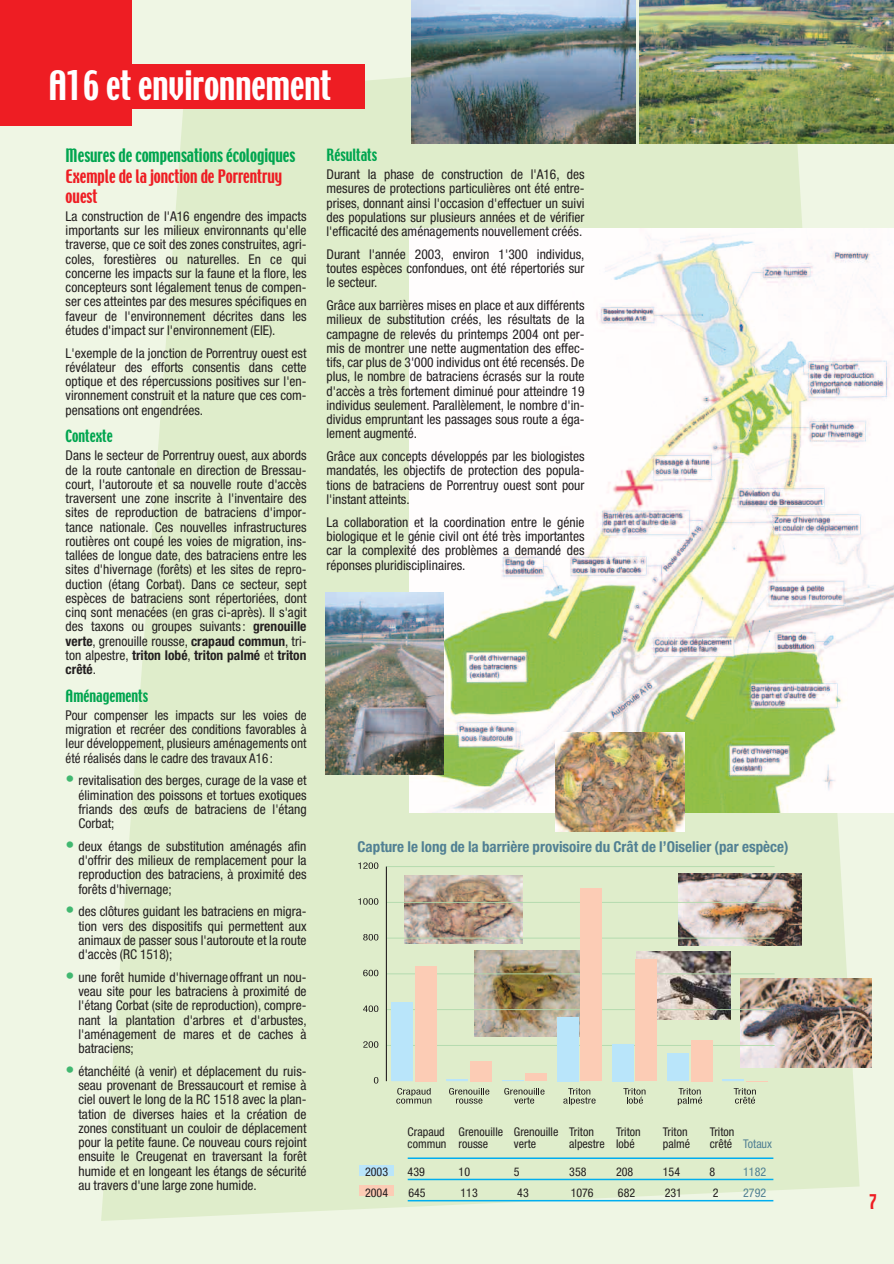
<style>
.page{position:relative;width:894px;height:1264px;background:#fff}
.page>*{position:absolute;margin:0;border:0;box-sizing:border-box;transform-origin:0 0}
.t1{font:36px "Techno";color:#fff;scale:.9 1}
.t2{font:18px "Techno";color:#ee1d23;scale:.9 1}
.t3{font:16.5px/20.2px "Techno";color:#ee1d23;scale:.9 1}
.t4{font:16.5px "Techno";color:#00a54f;scale:.9 1}
.t5{font:700 condensed 15px "Helvetica Neue";color:#518093}
.t6{font:15px "Techno";color:#00a54f;scale:.9 1}
.t7{font:condensed 13.5px/14.2px "Helvetica Neue";color:#231f20;text-align:justify}
.t8{font:condensed 12px "Helvetica Neue";color:#231f20}
.t9{font:condensed 12px "Helvetica Neue";color:#518093}
.s1{font-weight:700}
.s2{font-size:18px;color:#41b870}
.s3{color:#231f20}
</style>
<div class="page">
<img style="left:0;top:0;width:894px;height:1264px">
<h1 class="t1" style="left:48px;top:67px;width:316px">A16 et environnement</h1>
<p class="t4" style="left:66px;top:147px;width:257px">Mesures de compensations écologiques</p>
<p class="t3" style="left:66px;top:167px;width:242px">Exemple de la jonction de Porrentruy ouest</p>
<p class="t7" style="left:66px;top:210px;width:242px">La construction de l'A16 engendre des impacts importants sur les milieux environnants qu'elle traverse, que ce soit des zones construites, agri&shy;coles, forestières ou naturelles. En ce qui concerne les impacts sur la faune et la flore, les concepteurs sont légalement tenus de compen&shy;ser ces atteintes par des mesures spécifiques en faveur de l'environnement décrites dans les études d'impact sur l'environnement (EIE).</p>
<p class="t7" style="left:66px;top:347px;width:242px">L'exemple de la jonction de Porrentruy ouest est révélateur des efforts consentis dans cette optique et des répercussions positives sur l'en&shy;vironnement construit et la nature que ces com&shy;pensations ont engendrées.</p>
<p class="t6" style="left:66px;top:428px;width:54px">Contexte</p>
<p class="t7" style="left:66px;top:449px;width:242px">Dans le secteur de Porrentruy ouest, aux abords de la route cantonale en direction de Bressau&shy;court, l'autoroute et sa nouvelle route d'accès traversent une zone inscrite à l'inventaire des sites de reproduction de batraciens d'impor&shy;tance nationale. Ces nouvelles infrastructures routières ont coupé les voies de migration, ins&shy;tallées de longue date, des batraciens entre les sites d'hivernage (forêts) et les sites de repro&shy;duction (étang Corbat). Dans ce secteur, sept espèces de batraciens sont répertoriées, dont cinq sont menacées (en gras ci-après). Il s'agit des taxons ou groupes suivants : <span class="s1">grenouille verte</span>, grenouille rousse, <span class="s1">crapaud commun</span>, tri&shy;ton alpestre, <span class="s1">triton lobé</span>, <span class="s1">triton palmé</span> et <span class="s1">triton crêté</span>.</p>
<p class="t6" style="left:66px;top:687px;width:93px">Aménagements</p>
<p class="t7" style="left:66px;top:709px;width:242px">Pour compenser les impacts sur les voies de migration et recréer des conditions favorables à leur développement, plusieurs aménagements ont été réalisés dans le cadre des travaux A16:</p>
<p class="t7" style="left:78px;top:774px;width:230px;text-indent:-13px"><span class="s2">•</span> revitalisation des berges, curage de la vase et élimination des poissons et tortues exotiques friands des œufs de batraciens de l'étang Corbat;</p>
<p class="t7" style="left:78px;top:840px;width:230px;text-indent:-13px"><span class="s2">•</span> deux étangs de substitution aménagés afin d'offrir des milieux de remplacement pour la reproduction des batraciens, à proximité des forêts d'hivernage;</p>
<p class="t7" style="left:78px;top:905px;width:230px;text-indent:-13px"><span class="s2">•</span> des clôtures guidant les batraciens en migra&shy;tion vers des dispositifs qui permettent aux animaux de passer sous l'autoroute et la route d'accès (RC 1518);</p>
<p class="t7" style="left:78px;top:971px;width:230px;text-indent:-13px"><span class="s2">•</span> une forêt humide d'hivernage offrant un nou&shy;veau site pour les batraciens à proximité de l'étang Corbat (site de reproduction), compre&shy;nant la plantation d'arbres et d'arbustes, l'aménagement de mares et de caches à batraciens;</p>
<p class="t7" style="left:78px;top:1065px;width:230px;text-indent:-13px"><span class="s2">•</span> étanchéité (à venir) et déplacement du ruis&shy;seau provenant de Bressaucourt et remise à ciel ouvert le long de la RC 1518 avec la plan&shy;tation de diverses haies et la création de zones constituant un couloir de déplacement pour la petite faune. Ce nouveau cours rejoint ensuite le Creugenat en traversant la forêt humide et en longeant les étangs de sécurité au travers d'une large zone humide.</p>
<p class="t6" style="left:326px;top:147px;width:58px">Résultats</p>
<p class="t7" style="left:326px;top:168px;width:259px">Durant la phase de construction de l'A16, des mesures de protections particulières ont été entre&shy;prises, donnant ainsi l'occasion d'effectuer un suivi des populations sur plusieurs années et de vérifier l'efficacité des aménagements nouvellement créés.</p>
<p class="t7" style="left:326px;top:248px;width:259px">Durant l'année 2003, environ 1'300 individus, toutes espèces confondues, ont été répertoriés sur le secteur.</p>
<p class="t7" style="left:326px;top:299px;width:259px">Grâce aux barrières mises en place et aux différents milieux de substitution créés, les résultats de la campagne de relevés du printemps 2004 ont per&shy;mis de montrer une nette augmentation des effec&shy;tifs, car plus de 3'000 individus ont été recensés. De plus, le nombre de batraciens écrasés sur la route d'accès a très fortement diminué pour atteindre 19 individus seulement. Parallèlement, le nombre d'in&shy;dividus empruntant les passages sous route a éga&shy;lement augmenté.</p>
<p class="t7" style="left:326px;top:450px;width:259px">Grâce aux concepts développés par les biologistes mandatés, les objectifs de protection des popula&shy;tions de batraciens de Porrentruy ouest sont pour l'instant atteints.</p>
<p class="t7" style="left:326px;top:516px;width:259px">La collaboration et la coordination entre le génie biologique et le génie civil ont été très importantes car la complexité des problèmes a demandé des réponses pluridisciplinaires.</p>
<p class="t5" style="left:357px;top:841px;width:432px">Capture le long de la barrière provisoire du Crât de l’Oiselier (par espèce)</p>
<p class="t8" style="left:407px;top:1127px;width:188px">Crapaud Grenouille Grenouille Triton</p>
<p class="t8" style="left:616px;top:1127px;width:26px">Triton</p>
<p class="t8" style="left:663px;top:1127px;width:26px">Triton</p>
<p class="t8" style="left:709px;top:1127px;width:26px">Triton</p>
<p class="t8" style="left:407px;top:1139px;width:82px">commun rousse</p>
<p class="t8" style="left:514px;top:1139px;width:24px">verte</p>
<p class="t8" style="left:569px;top:1139px;width:67px">alpestre lobé</p>
<p class="t8" style="left:663px;top:1139px;width:29px">palmé</p>
<p class="t9" style="left:709px;top:1139px;width:64px"><span class="s3">crêté</span> Totaux</p>
<p class="t8" style="left:365px;top:1167px;width:25px">2003</p>
<p class="t8" style="left:407px;top:1167px;width:19px">439</p>
<p class="t8" style="left:458px;top:1167px;width:13px">10</p>
<p class="t8" style="left:514px;top:1167px;width:7px">5</p>
<p class="t8" style="left:569px;top:1167px;width:19px">358</p>
<p class="t8" style="left:616px;top:1167px;width:19px">208</p>
<p class="t8" style="left:663px;top:1167px;width:19px">154</p>
<p class="t8" style="left:709px;top:1167px;width:7px">8</p>
<p class="t9" style="left:743px;top:1167px;width:25px">1182</p>
<p class="t8" style="left:365px;top:1188px;width:25px">2004</p>
<p class="t8" style="left:408px;top:1188px;width:19px">645</p>
<p class="t8" style="left:460px;top:1188px;width:19px">113</p>
<p class="t8" style="left:517px;top:1188px;width:13px">43</p>
<p class="t8" style="left:570px;top:1188px;width:25px">1076</p>
<p class="t8" style="left:618px;top:1188px;width:19px">682</p>
<p class="t8" style="left:664px;top:1188px;width:19px">231</p>
<p class="t8" style="left:713px;top:1188px;width:7px">2</p>
<p class="t9" style="left:743px;top:1188px;width:25px">2792</p>
<h2 class="t2" style="left:869px;top:1192px;width:10px">7</h2>
</div>
